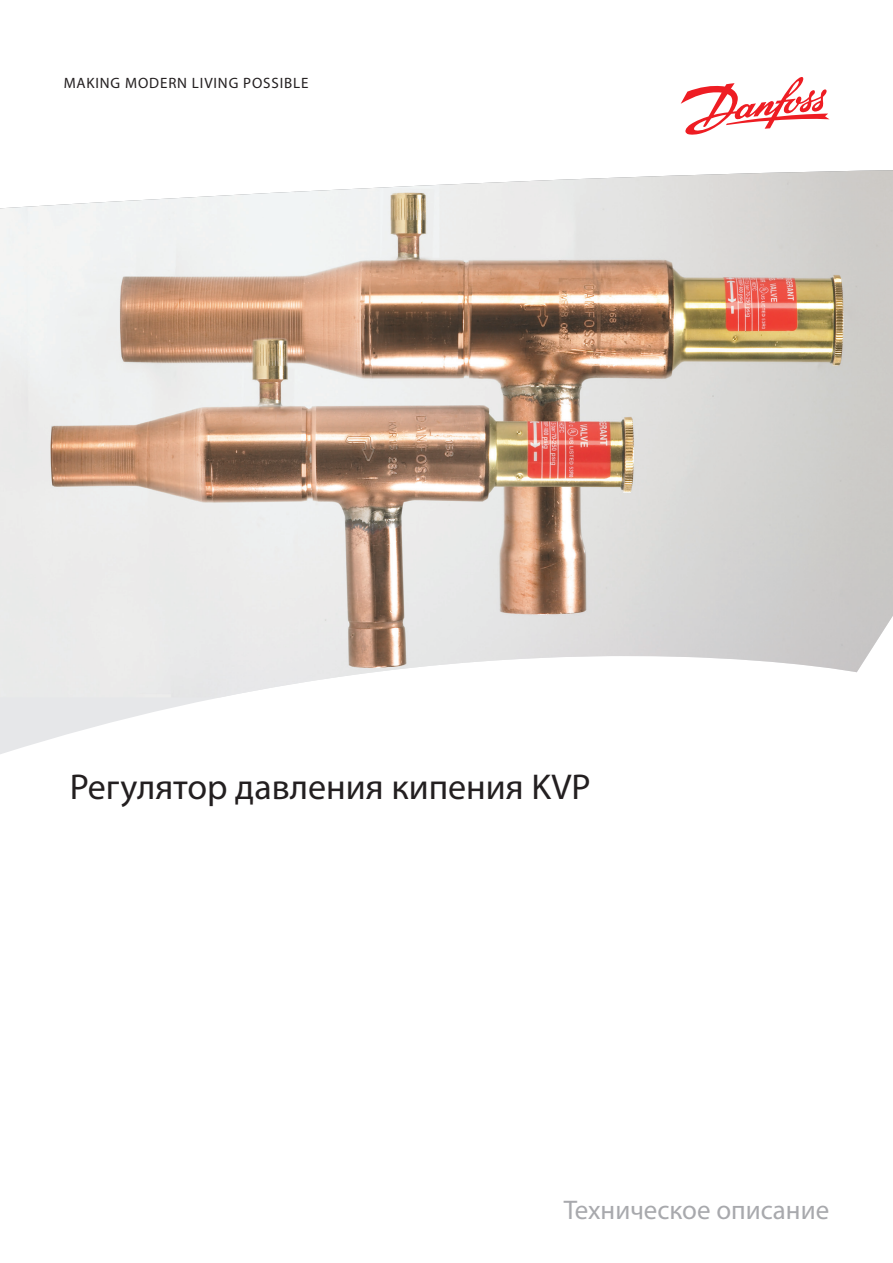
<style>
.page{position:relative;width:893px;height:1263px;background:#fff}
.page>*{position:absolute;margin:0;border:0;box-sizing:border-box;transform-origin:0 0}
.t1{font:36px "Myriad Pro";color:#231f20}
.t2{font:27px "Myriad Pro";color:#a8a9ad}
.t3{font:15px "Myriad Pro";letter-spacing:.055em;color:#231f20}
</style>
<div class="page">
<svg style="left:681px;top:77px;width:148px;height:58px"></svg>
<svg style="left:0;top:697px;width:221px;height:57px"></svg>
<img style="left:0;top:170px;width:893px;height:527px">
<p class="t3" style="left:64px;top:74px;width:246px">MAKING MODERN LIVING POSSIBLE</p>
<p class="t1" style="left:70px;top:764px;width:522px">Регулятор давления кипения KVP</p>
<p class="t2" style="left:564px;top:1193px;width:267px">Техническое описание</p>
</div>
